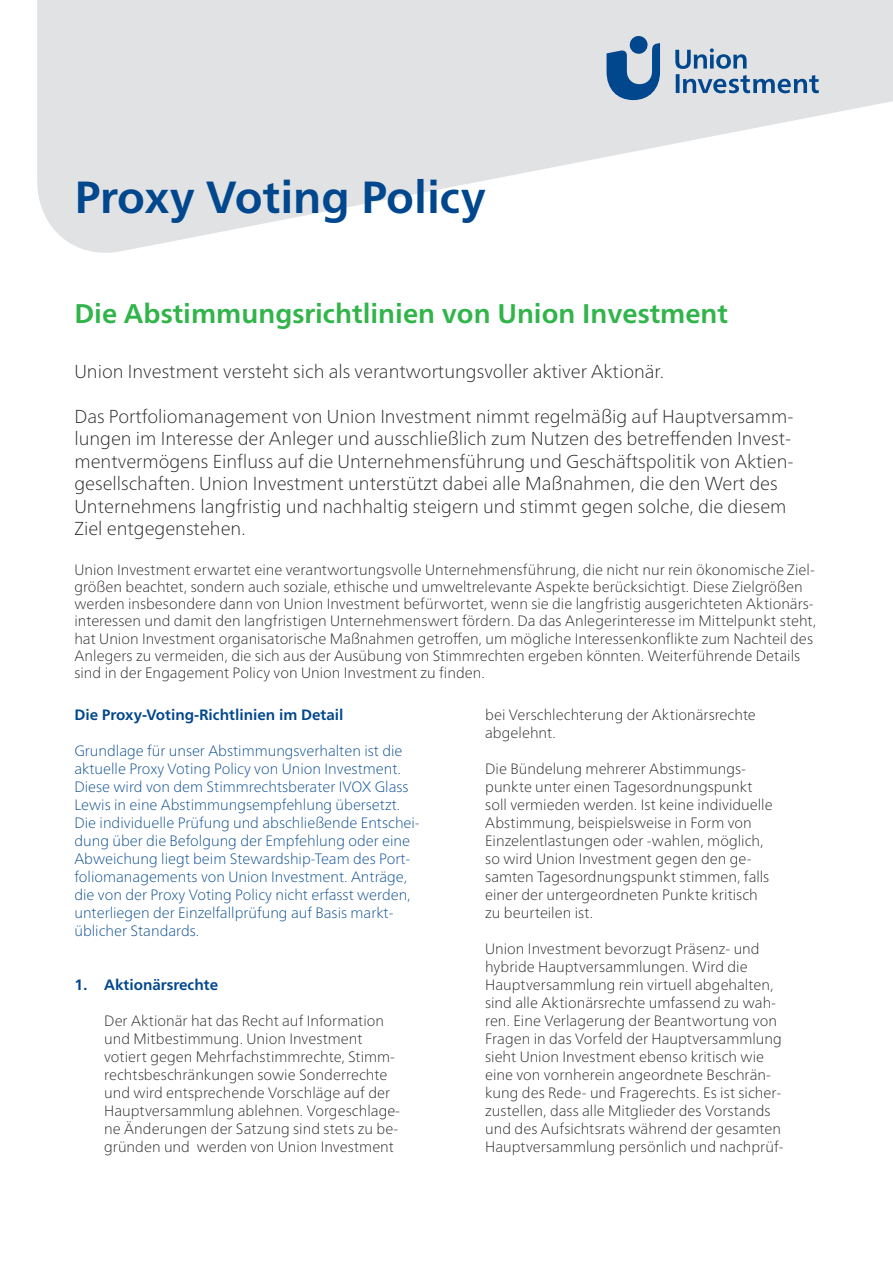
<style>
.page{position:relative;width:893px;height:1263px;background:#fff}
.page>*{position:absolute;margin:0;border:0;box-sizing:border-box;transform-origin:0 0}
.t1{font:700 45px "Frutiger Neue LT Pro";color:#01478d}
.t2{font:700 27px "Frutiger Neue LT Pro";color:#31b44a}
.t3{font:100 18.75px/22.5px "Frutiger Neue LT Pro";color:#231f20}
.t4{font:100 15px/18px "Frutiger Neue LT Pro";color:#231f20}
.t5{font:100 15px/18px "Frutiger Neue LT Pro";color:#01478d}
.t6{font:700 15px "Frutiger Neue LT Pro";color:#01478d}
</style>
<div class="page">
<svg style="left:37px;top:0;width:856px;height:253px;fill:#e1e2e4"></svg>
<svg style="left:607px;top:35px;width:212px;height:65px;background:#a8bbce"></svg>
<h1 class="t1" style="left:74px;top:171px;width:413px">Proxy Voting Policy</h1>
<h2 class="t2" style="left:74px;top:297px;width:655px">Die Abstimmungsrichtlinien von Union Investment</h2>
<p class="t3" style="left:74px;top:360px;width:591px">Union Investment versteht sich als verantwortungsvoller aktiver Aktionär.</p>
<p class="t3" style="left:74px;top:405px;width:721px">Das Portfoliomanagement von Union Investment nimmt regelmäßig auf Hauptversamm&shy;lungen im Interesse der Anleger und ausschließlich zum Nutzen des betreffenden Invest&shy;mentvermögens Einfluss auf die Unternehmensführung und Geschäftspolitik von Aktien&shy;gesellschaften. Union Investment unterstützt dabei alle Maßnahmen, die den Wert des Unternehmens langfristig und nachhaltig steigern und stimmt gegen solche, die diesem Ziel entgegenstehen.</p>
<p class="t4" style="left:74px;top:561px;width:743px;line-height:17.2px">Union Investment erwartet eine verantwortungsvolle Unternehmensführung, die nicht nur rein ökonomische Ziel&shy;größen beachtet, sondern auch soziale, ethische und umweltrelevante Aspekte berücksichtigt. Diese Zielgrößen werden insbesondere dann von Union Investment befürwortet, wenn sie die langfristig ausgerichteten Aktionärs&shy;interessen und damit den langfristigen Unternehmenswert fördern. Da das Anlegerinteresse im Mittelpunkt steht, hat Union Investment organisatorische Maßnahmen getroffen, um mögliche Interessenkonflikte zum Nachteil des Anlegers zu vermeiden, die sich aus der Ausübung von Stimmrechten ergeben könnten. Weiterführende Details sind in der Engagement Policy von Union Investment zu finden.</p>
<p class="t6" style="left:74px;top:706px;width:271px">Die Proxy-Voting-Richtlinien im Detail</p>
<p class="t5" style="left:74px;top:742px;width:347px">Grundlage für unser Abstimmungsverhalten ist die aktuelle Proxy Voting Policy von Union Investment.<br>Diese wird von dem Stimmrechtsberater IVOX Glass Lewis in eine Abstimmungsempfehlung übersetzt.<br>Die individuelle Prüfung und abschließende Entschei&shy;dung über die Befolgung der Empfehlung oder eine Abweichung liegt beim Stewardship-Team des Port&shy;foliomanagements von Union Investment. Anträge, die von der Proxy Voting Policy nicht erfasst werden, unterliegen der Einzelfallprüfung auf Basis markt&shy;üblicher Standards.</p>
<p class="t4" style="left:485px;top:706px;width:272px">bei Verschlechterung der Aktionärsrechte abgelehnt.</p>
<p class="t4" style="left:485px;top:760px;width:289px">Die Bündelung mehrerer Abstimmungs&shy;punkte unter einen Tagesordnungspunkt soll vermieden werden. Ist keine individuelle Abstimmung, beispielsweise in Form von Einzelentlastungen oder -wahlen, möglich, so wird Union Investment gegen den ge&shy;samten Tagesordnungspunkt stimmen, falls einer der untergeordneten Punkte kritisch zu beurteilen ist.</p>
<p class="t4" style="left:485px;top:940px;width:300px">Union Investment bevorzugt Präsenz- und hybride Hauptversammlungen. Wird die Hauptversammlung rein virtuell abgehalten, sind alle Aktionärsrechte umfassend zu wah&shy;ren. Eine Verlagerung der Beantwortung von Fragen in das Vorfeld der Hauptversammlung sieht Union Investment ebenso kritisch wie eine von vornherein angeordnete Beschrän&shy;kung des Rede- und Fragerechts. Es ist sicher&shy;zustellen, dass alle Mitglieder des Vorstands und des Aufsichtsrats während der gesamten Hauptversammlung persönlich und nachprüf-</p>
<p class="t6" style="left:74px;top:976px;width:145px">1. Aktionärsrechte</p>
<p class="t4" style="left:104px;top:1012px;width:297px">Der Aktionär hat das Recht auf Information und Mitbestimmung. Union Investment votiert gegen Mehrfachstimmrechte, Stimm&shy;rechtsbeschränkungen sowie Sonderrechte und wird entsprechende Vorschläge auf der Hauptversammlung ablehnen. Vorgeschlage&shy;ne Änderungen der Satzung sind stets zu be&shy;gründen und werden von Union Investment</p>
</div>
